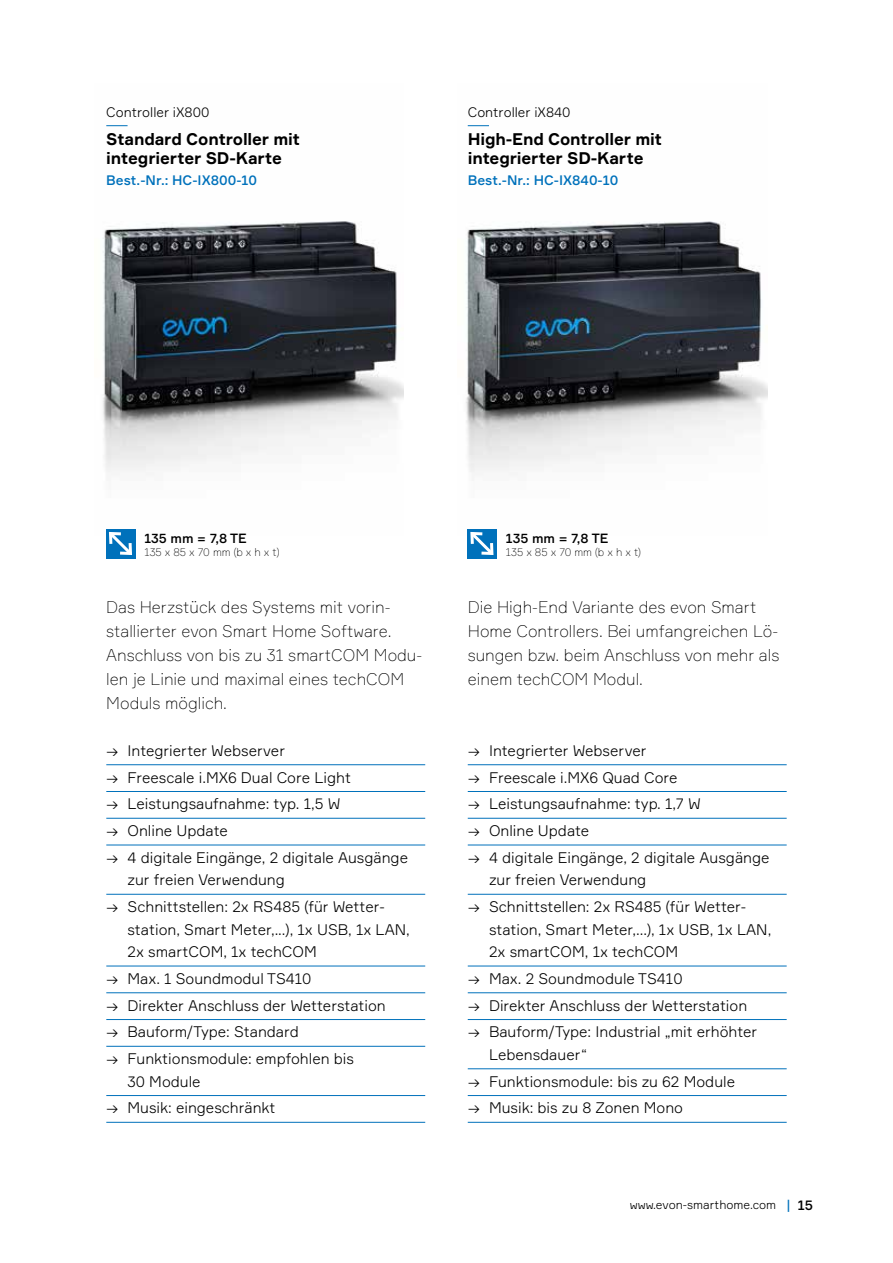
<style>
.page{position:relative;width:893px;height:1263px;background:#fff}
.page>*{position:absolute;margin:0;border:0;box-sizing:border-box;transform-origin:0 0}
.t1{font:200 16.5px/24px "Formular";color:#000}
.t2{font:700 16.5px/19.5px "Formular";letter-spacing:-.01em;color:#000}
.t3{font:300 15px/22.5px "Formular";color:#000}
.t4{font:500 13.5px "Formular";color:#0071bb}
.t5{font:300 13.5px "Formular";color:#000}
.t6{font:500 13.05px "Formular";color:#000}
.t7{font:300 12px "Formular";color:#000}
.t8{font:200 10.95px "Formular";color:#000}
.s1{font-weight:500;font-size:13.5px;color:#0071bb}
.s2{font-weight:500;font-size:13.5px}
</style>
<div class="page">
<img style="left:466px;top:125px;width:301px;height:411px">
<img style="left:102px;top:126px;width:302px;height:410px">
<svg style="left:106px;top:125px;width:22px;height:1px"></svg>
<svg style="left:468px;top:125px;width:21px;height:1px"></svg>
<svg style="left:106px;top:529px;width:29px;height:29px"></svg>
<div style="left:468px;top:529px;width:29px;height:29px;background:#0071bb"></div>
<svg style="left:470px;top:532px;width:24px;height:23px"></svg>
<hr style="left:106px;top:764px;width:319px;height:1px;background:#0071bb">
<hr style="left:106px;top:791px;width:319px;height:1px;background:#0071bb">
<hr style="left:106px;top:818px;width:319px;height:1px;background:#0071bb">
<hr style="left:106px;top:845px;width:319px;height:1px;background:#0071bb">
<hr style="left:106px;top:894px;width:319px;height:1px;background:#0071bb">
<hr style="left:106px;top:966px;width:319px;height:1px;background:#0071bb">
<hr style="left:106px;top:992px;width:319px;height:1px;background:#0071bb">
<hr style="left:106px;top:1019px;width:319px;height:1px;background:#0071bb">
<hr style="left:106px;top:1046px;width:319px;height:1px;background:#0071bb">
<hr style="left:106px;top:1095px;width:319px;height:1px;background:#0071bb">
<hr style="left:106px;top:1122px;width:319px;height:1px;background:#0071bb">
<hr style="left:468px;top:764px;width:319px;height:1px;background:#0071bb">
<hr style="left:468px;top:791px;width:319px;height:1px;background:#0071bb">
<hr style="left:468px;top:818px;width:319px;height:1px;background:#0071bb">
<hr style="left:468px;top:845px;width:319px;height:1px;background:#0071bb">
<hr style="left:468px;top:894px;width:319px;height:1px;background:#0071bb">
<hr style="left:468px;top:966px;width:319px;height:1px;background:#0071bb">
<hr style="left:468px;top:992px;width:319px;height:1px;background:#0071bb">
<hr style="left:468px;top:1019px;width:319px;height:1px;background:#0071bb">
<hr style="left:468px;top:1068px;width:319px;height:1px;background:#0071bb">
<hr style="left:468px;top:1095px;width:319px;height:1px;background:#0071bb">
<hr style="left:468px;top:1122px;width:319px;height:1px;background:#0071bb">
<p class="t5" style="left:106px;top:104px;width:105px">Controller iX800</p>
<p class="t2" style="left:106px;top:129px;width:195px">Standard Controller mit integrierter SD-Karte</p>
<p class="t4" style="left:106px;top:172px;width:152px">Best.-Nr.: HC-IX800-10</p>
<p class="t6" style="left:144px;top:530px;width:104px">135 mm = 7,8 TE</p>
<p class="t8" style="left:144px;top:545px;width:137px">135 x 85 x 70 mm (b x h x t)</p>
<p class="t5" style="left:468px;top:104px;width:104px">Controller iX840</p>
<p class="t2" style="left:468px;top:129px;width:196px">High-End Controller mit integrierter SD-Karte</p>
<p class="t4" style="left:468px;top:172px;width:152px">Best.-Nr.: HC-IX840-10</p>
<p class="t6" style="left:506px;top:530px;width:104px">135 mm = 7,8 TE</p>
<p class="t8" style="left:506px;top:545px;width:137px">135 x 85 x 70 mm (b x h x t)</p>
<p class="t1" style="left:106px;top:595px;width:317px">Das Herzstück des Systems mit vorin&shy;stallierter evon Smart Home Software.<br>Anschluss von bis zu 31 smartCOM Modu&shy;len je Linie und maximal eines techCOM Moduls möglich.</p>
<p class="t1" style="left:468px;top:595px;width:313px">Die High-End Variante des evon Smart Home Controllers. Bei umfangreichen Lö&shy;sungen bzw. beim Anschluss von mehr als einem techCOM Modul.</p>
<p class="t3" style="left:106px;top:739px;width:180px">→ Integrierter Webserver</p>
<p class="t3" style="left:106px;top:766px;width:246px">→ Freescale i. MX6 Dual Core Light</p>
<p class="t3" style="left:106px;top:792px;width:236px">→ Leistungsaufnahme: typ. 1,5 W</p>
<p class="t3" style="left:106px;top:819px;width:123px">→ Online Update</p>
<p class="t3" style="left:128px;top:846px;width:282px;text-indent:-21px">→ 4 digitale Eingänge, 2 digitale Ausgänge zur freien Verwendung</p>
<p class="t3" style="left:128px;top:895px;width:284px;text-indent:-21px">→ Schnittstellen: 2x RS485 (für Wetter&shy;station, Smart Meter,...), 1x USB, 1x LAN,<br>2x smartCOM, 1x techCOM</p>
<p class="t3" style="left:106px;top:967px;width:207px">→ Max. 1 Soundmodul TS410</p>
<p class="t3" style="left:106px;top:994px;width:281px">→ Direkter Anschluss der Wetterstation</p>
<p class="t3" style="left:106px;top:1020px;width:194px">→ Bauform/Type: Standard</p>
<p class="t3" style="left:128px;top:1047px;width:228px;text-indent:-21px">→ Funktionsmodule: empfohlen bis<br>30 Module</p>
<p class="t3" style="left:106px;top:1096px;width:171px">→ Musik: eingeschränkt</p>
<p class="t3" style="left:468px;top:739px;width:180px">→ Integrierter Webserver</p>
<p class="t3" style="left:468px;top:766px;width:211px">→ Freescale i. MX6 Quad Core</p>
<p class="t3" style="left:468px;top:792px;width:235px">→ Leistungsaufnahme: typ. 1,7 W</p>
<p class="t3" style="left:468px;top:819px;width:123px">→ Online Update</p>
<p class="t3" style="left:489px;top:846px;width:282px;text-indent:-21px">→ 4 digitale Eingänge, 2 digitale Ausgänge zur freien Verwendung</p>
<p class="t3" style="left:489px;top:895px;width:284px;text-indent:-21px">→ Schnittstellen: 2x RS485 (für Wetter&shy;station, Smart Meter,...), 1x USB, 1x LAN,<br>2x smartCOM, 1x techCOM</p>
<p class="t3" style="left:468px;top:967px;width:216px">→ Max. 2 Soundmodule TS410</p>
<p class="t3" style="left:468px;top:994px;width:281px">→ Direkter Anschluss der Wetterstation</p>
<p class="t3" style="left:489px;top:1020px;width:270px;text-indent:-21px">→ Bauform/Type: Industrial „mit erhöhter<br>Lebensdauer“</p>
<p class="t3" style="left:468px;top:1070px;width:269px">→ Funktionsmodule: bis zu 62 Module</p>
<p class="t3" style="left:468px;top:1096px;width:217px">→ Musik: bis zu 8 Zonen Mono</p>
<p class="t7" style="left:630px;top:1198px;width:185px">www.evon-smarthome.com <span class="s1">|</span> <span class="s2">15</span></p>
</div>
